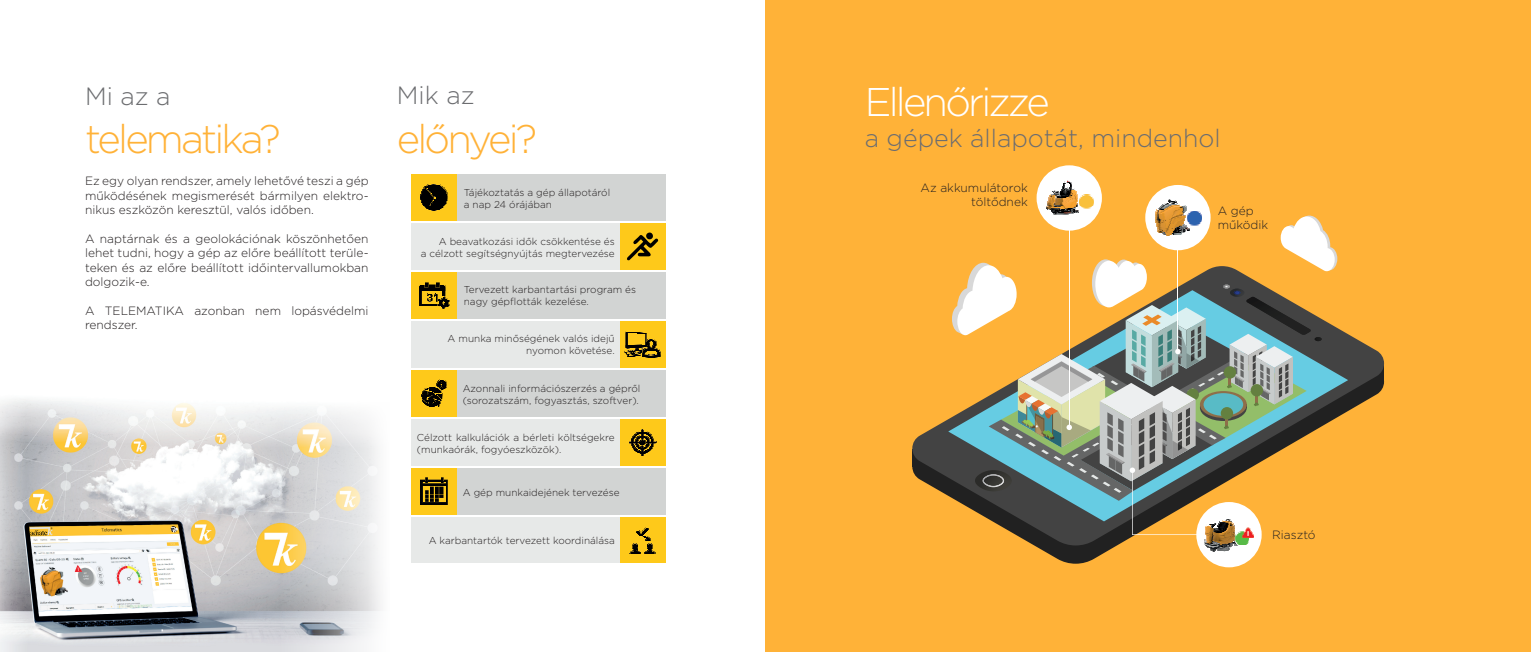
<style>
.page{position:relative;width:1531px;height:652px;background:#fff}
.page>*{position:absolute;margin:0;border:0;box-sizing:border-box;transform-origin:0 0}
.t1{font:300 40px "Gotham";letter-spacing:-.07em;color:#ffb238}
.t2{font:300 40px "Gotham";letter-spacing:-.07em;color:#fff}
.t3{font:300 25px "Gotham";color:#6c6d70}
.t4{font:300 12px/14.4px "Gotham";color:#231f20;text-align:justify}
.t5{font:300 10px/12px "Gotham";color:#231f20}
</style>
<div class="page">
<div style="left:765px;top:0;width:766px;height:652px;background:#ffb238"></div>
<svg style="left:912px;top:334px;width:472px;height:162px"></svg>
<svg style="left:948px;top:328px;width:400px;height:170px"></svg>
<div style="left:1036px;top:165px;width:66px;height:66px;background:#fff;border-radius:50%"></div>
<div style="left:1196px;top:502px;width:65px;height:65px;background:#fff;border-radius:50%"></div>
<svg style="left:952px;top:181px;width:385px;height:371px"></svg>
<img style="left:0;top:399px;width:381px;height:253px">
<div style="left:411px;top:174px;width:46px;height:47px;background:#fec91a"></div>
<div style="left:457px;top:174px;width:209px;height:47px;background:#d2d4d3"></div>
<div style="left:619px;top:223px;width:47px;height:47px;background:#fec91a"></div>
<div style="left:411px;top:223px;width:208px;height:47px;background:#e7e9e8"></div>
<div style="left:411px;top:272px;width:46px;height:47px;background:#fec91a"></div>
<div style="left:457px;top:272px;width:209px;height:47px;background:#d2d4d3"></div>
<div style="left:619px;top:321px;width:47px;height:47px;background:#fec91a"></div>
<div style="left:411px;top:321px;width:208px;height:47px;background:#e7e9e8"></div>
<div style="left:411px;top:370px;width:46px;height:47px;background:#fec91a"></div>
<div style="left:457px;top:370px;width:209px;height:47px;background:#d2d4d3"></div>
<svg style="left:419px;top:282px;width:31px;height:27px"></svg>
<svg style="left:625px;top:331px;width:35px;height:27px"></svg>
<div style="left:619px;top:419px;width:47px;height:47px;background:#fec91a"></div>
<div style="left:411px;top:419px;width:208px;height:47px;background:#e7e9e8"></div>
<div style="left:411px;top:468px;width:46px;height:47px;background:#fec91a"></div>
<div style="left:457px;top:468px;width:209px;height:47px;background:#d2d4d3"></div>
<div style="left:619px;top:517px;width:47px;height:46px;background:#fec91a"></div>
<div style="left:411px;top:517px;width:208px;height:46px;background:#e7e9e8"></div>
<svg style="left:629px;top:429px;width:27px;height:27px"></svg>
<svg style="left:630px;top:527px;width:25px;height:27px"></svg>
<svg style="left:422px;top:380px;width:25px;height:27px"></svg>
<svg style="left:421px;top:184px;width:26px;height:27px"></svg>
<svg style="left:627px;top:232px;width:31px;height:29px"></svg>
<img style="left:421px;top:503px;width:27px;height:2px">
<svg style="left:421px;top:478px;width:27px;height:25px"></svg>
<p class="t3" style="left:85px;top:80px;width:87px">Mi az a</p>
<p class="t1" style="left:85px;top:114px;width:197px">telematika?</p>
<p class="t4" style="left:85px;top:174px;width:285px">Ez egy olyan rendszer, amely lehetővé teszi a gép működésének megismerését bármilyen elektro&shy;nikus eszközön keresztül, valós időben.</p>
<p class="t4" style="left:85px;top:231px;width:285px">A naptárnak és a geolokációnak köszönhetően lehet tudni, hogy a gép az előre beállított terüle&shy;teken és az előre beállított időintervallumokban dolgozik-e.</p>
<p class="t4" style="left:85px;top:303px;width:285px">A TELEMATIKA azonban nem lopásvédelmi rendszer.</p>
<p class="t3" style="left:397px;top:80px;width:79px">Mik az</p>
<p class="t1" style="left:397px;top:113px;width:142px">előnyei?</p>
<p class="t5" style="left:464px;top:186px;width:148px">Tájékoztatás a gép állapotáról</p>
<p class="t5" style="left:464px;top:198px;width:90px">a nap 24 órájában</p>
<p class="t5" style="left:439px;top:235px;width:177px">A beavatkozási idők csökkentése és</p>
<p class="t5" style="left:421px;top:247px;width:195px">a célzott segítségnyújtás megtervezése</p>
<p class="t5" style="left:464px;top:283px;width:174px">Tervezett karbantartási program és</p>
<p class="t5" style="left:464px;top:295px;width:126px">nagy gépflották kezelése.</p>
<p class="t5" style="left:448px;top:332px;width:168px">A munka minőségének valós idejű</p>
<p class="t5" style="left:526px;top:344px;width:90px">nyomon követése.</p>
<p class="t5" style="left:463px;top:382px;width:179px">Azonnali információszerzés a gépről (sorozatszám, fogyasztás, szoftver).</p>
<p class="t5" style="left:417px;top:431px;width:199px">Célzott kalkulációk a bérleti költségekre (munkaórák, fogyóeszközök).</p>
<p class="t5" style="left:463px;top:486px;width:158px">A gép munkaidejének tervezése</p>
<p class="t5" style="left:429px;top:534px;width:188px">A karbantartók tervezett koordinálása</p>
<p class="t2" style="left:865px;top:77px;width:187px">Ellenőrizze</p>
<p class="t3" style="left:865px;top:122px;width:357px">a gépek állapotát, mindenhol</p>
<p class="t4" style="left:920px;top:180px;width:109px;text-align:right">Az akkumulátorok töltődnek</p>
<p class="t4" style="left:1217px;top:203px;width:37px">A gép</p>
<p class="t4" style="left:1217px;top:217px;width:52px">működik</p>
<p class="t4" style="left:1272px;top:527px;width:45px">Riasztó</p>
</div>
